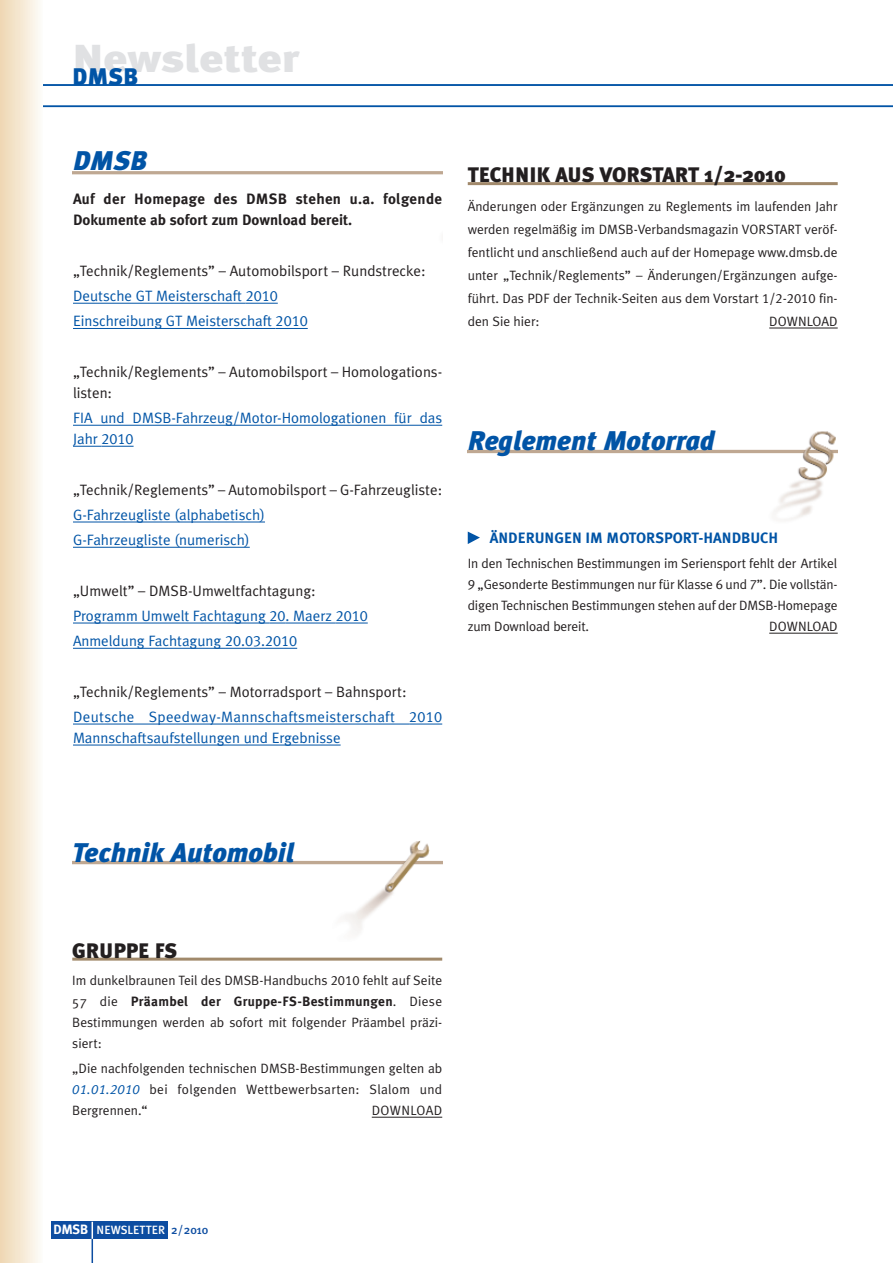
<style>
.page{position:relative;width:893px;height:1263px;background:#fff}
.page>*{position:absolute;margin:0;border:0;box-sizing:border-box;transform-origin:0 0}
.t1{font:900 39px "Meta Plus";color:#e0e1e3;scale:1.2 1}
.t2{font:italic 900 27px "Meta Plus";color:#0154a6}
.t3{font:900 24px "Meta Plus";color:#0154a6}
.t4{font:900 21px "Meta Plus";color:#231f20}
.t5{font:15px/25.2px "Meta Plus Normal";color:#0154a6}
.t6{font:15px/21px "Meta Plus Normal";color:#231f20}
.t7{font:15px/25.2px "Meta Plus Normal";letter-spacing:.02em;color:#231f20}
.t8{font:700 15px/21px "Meta Plus";letter-spacing:.01em;color:#231f20}
.t9{font:700 15px "Meta Plus";color:#0154a6}
.t10{font:13.5px/21px "Meta Plus Normal";color:#231f20;text-align:justify}
.t11{font:700 13.5px "Meta Plus";letter-spacing:.02em;color:#231f20}
.t12{font:13.5px "Meta Plus Normal";letter-spacing:.02em;color:#231f20}
.t13{font:500 12px "Meta Plus";color:#fff}
.s1{color:#231f20}
.s2{font-family:"Meta Plus Normal Caps"}
.s3{color:#0154a6}
.s4{font-family:"Meta Plus Normal Caps";color:#0154a6}
.s5{font-family:"Meta Plus Normal";font-weight:400}
.s6{font-family:"Meta Plus Normal Caps";font-style:italic;color:#0154a6}
.s7{font-family:"Meta";font-weight:700;font-size:13.5px}
.s8{color:#0d4da1}
</style>
<div class="page">
<hr style="left:468px;top:182px;width:370px;height:3px;background:#a1896b">
<hr style="left:769px;top:328px;width:69px;height:1px;background:#231f20">
<hr style="left:0;top:84px;width:893px;height:2px;background:#0154a6">
<hr style="left:0;top:106px;width:893px;height:1px;background:#0154a6">
<img style="left:72px;top:841px;width:370px;height:92px">
<hr style="left:72px;top:958px;width:370px;height:3px;background:#a1896b">
<hr style="left:372px;top:1117px;width:70px;height:1px;background:#231f20">
<hr style="left:73px;top:303px;width:173px;height:1px;background:#0154a6">
<hr style="left:246px;top:303px;width:32px;height:1px;background:#0154a6">
<hr style="left:73px;top:328px;width:203px;height:1px;background:#0154a6">
<hr style="left:276px;top:328px;width:32px;height:1px;background:#0154a6">
<hr style="left:73px;top:425px;width:369px;height:1px;background:#0154a6">
<svg style="left:73px;top:446px;width:28px;height:1px"></svg>
<hr style="left:101px;top:446px;width:33px;height:1px;background:#0154a6">
<hr style="left:73px;top:522px;width:192px;height:1px;background:#0154a6">
<hr style="left:73px;top:547px;width:177px;height:1px;background:#0154a6">
<hr style="left:73px;top:623px;width:197px;height:1px;background:#0154a6">
<svg style="left:270px;top:623px;width:16px;height:1px"></svg>
<hr style="left:286px;top:623px;width:50px;height:1px;background:#0154a6">
<hr style="left:336px;top:623px;width:32px;height:1px;background:#0154a6">
<hr style="left:73px;top:648px;width:152px;height:1px;background:#0154a6">
<hr style="left:225px;top:648px;width:72px;height:1px;background:#0154a6">
<hr style="left:73px;top:724px;width:336px;height:1px;background:#0154a6">
<hr style="left:409px;top:724px;width:33px;height:1px;background:#0154a6">
<hr style="left:73px;top:745px;width:268px;height:1px;background:#0154a6">
<img style="left:468px;top:431px;width:370px;height:89px">
<hr style="left:769px;top:633px;width:69px;height:1px;background:#231f20">
<div style="left:0;top:0;width:43px;height:1263px;background:linear-gradient(to right,#efd7b2,#fdfcf9)"></div>
<hr style="left:92px;top:1222px;width:1px;height:41px;background:#0d4da1">
<div style="left:51px;top:1222px;width:117px;height:17px;background:#0d4da1"></div>
<svg style="left:92px;top:1222px;width:1px;height:17px"></svg>
<svg style="left:468px;top:531px;width:12px;height:13px"></svg>
<h1 class="t1" style="left:72px;top:36px;width:191px">Newsletter</h1>
<h3 class="t3" style="left:72px;top:63px;width:67px">DMSB</h3>
<h2 class="t2" style="left:73px;top:145px;width:76px">DMSB</h2>
<p class="t8" style="left:73px;top:189px;width:371px">Auf der Homepage des DMSB stehen u.a. folgende<br>Dokumente ab sofort zum Download bereit.</p>
<p class="t5" style="left:73px;top:258px;width:354px"><span class="s1">„Technik/Reglements” – Automobilsport – Rundstrecke:<br></span>Deutsche GT Meisterschaft <span class="s2">2010<br></span>Einschreibung GT Meisterschaft <span class="s2">2010</span></p>
<p class="t6" style="left:73px;top:361px;width:371px">„Technik/Reglements” – Automobilsport – Homologations&shy;listen:</p>
<p class="t5" style="left:73px;top:407px;width:371px;line-height:21px">FIA und DMSB-Fahrzeug/Motor-Homologationen für das<br>Jahr <span class="s2">2010</span></p>
<p class="t6" style="left:73px;top:479px;width:371px">„Technik/Reglements” – Automobilsport – G-Fahrzeugliste:</p>
<p class="t5" style="left:73px;top:502px;width:194px">G-Fahrzeugliste (alphabetisch)<br>G-Fahrzeugliste (numerisch)</p>
<p class="t5" style="left:73px;top:578px;width:296px"><span class="s1">„Umwelt” – DMSB-Umweltfachtagung:<br></span>Programm Umwelt Fachtagung <span class="s2">20</span>. Maerz <span class="s2">2010<br></span>Anmeldung Fachtagung <span class="s2">20.03.2010</span></p>
<p class="t7" style="left:73px;top:679px;width:371px">„Technik/Reglements” – Motorradsport – Bahnsport:<br><span class="s3">Deutsche Speedway-Mannschaftsmeisterschaft</span> <span class="s4">2010</span></p>
<p class="t5" style="left:73px;top:725px;width:269px">Mannschaftsaufstellungen und Ergebnisse</p>
<h3 class="t4" style="left:468px;top:163px;width:320px">TECHNIK AUS VORSTART 1/2-2010</h3>
<p class="t10" style="left:468px;top:195px;width:371px;line-height:23px">Änderungen oder Ergänzungen zu Reglements im laufenden Jahr werden regelmäßig im DMSB-Verbandsmagazin VORSTART veröf&shy;fentlicht und anschließend auch auf der Homepage www.dmsb.de unter „Technik/Reglements” – Änderungen/Ergänzungen aufge&shy;führt. Das PDF der Technik-Seiten aus dem Vorstart <span class="s2">1</span>/<span class="s2">2</span>-<span class="s2">2010</span> fin&shy;den Sie hier:</p>
<p class="t10" style="left:769px;top:311px;width:70px">DOWNLOAD</p>
<h2 class="t2" style="left:468px;top:425px;width:249px">Reglement Motorrad</h2>
<p class="t9" style="left:490px;top:529px;width:290px">ÄNDERUNGEN IM MOTORSPORT-HANDBUCH</p>
<p class="t10" style="left:468px;top:553px;width:371px">In den Technischen Bestimmungen im Seriensport fehlt der Artikel <span class="s2">9</span> „Gesonderte Bestimmungen nur für Klasse <span class="s2">6</span> und <span class="s2">7</span>”. Die vollstän&shy;digen Technischen Bestimmungen stehen auf der DMSB-Homepage zum Download bereit.</p>
<p class="t10" style="left:769px;top:616px;width:70px">DOWNLOAD</p>
<h2 class="t2" style="left:72px;top:836px;width:224px">Technik Automobil</h2>
<h3 class="t4" style="left:72px;top:938px;width:107px">GRUPPE FS</h3>
<p class="t10" style="left:72px;top:970px;width:371px">Im dunkelbraunen Teil des DMSB-Handbuchs <span class="s2">2010</span> fehlt auf Seite</p>
<p class="t11" style="left:72px;top:993px;width:371px"><span class="s5">57 die</span> Präambel der Gruppe-FS-Bestimmungen<span class="s5">. Diese</span></p>
<p class="t10" style="left:72px;top:1012px;width:371px">Bestimmungen werden ab sofort mit folgender Präambel präzi&shy;siert:</p>
<p class="t10" style="left:72px;top:1058px;width:371px">„Die nachfolgenden technischen DMSB-Bestimmungen gelten ab <span class="s6">01.01.2010</span> bei folgenden Wettbewerbsarten: Slalom und Bergrennen.“</p>
<p class="t12" style="left:372px;top:1103px;width:72px">DOWNLOAD</p>
<p class="t13" style="left:54px;top:1223px;width:156px"><span class="s7">DMSB</span> NEWSLETTER <span class="s8">2/2010</span></p>
</div>
